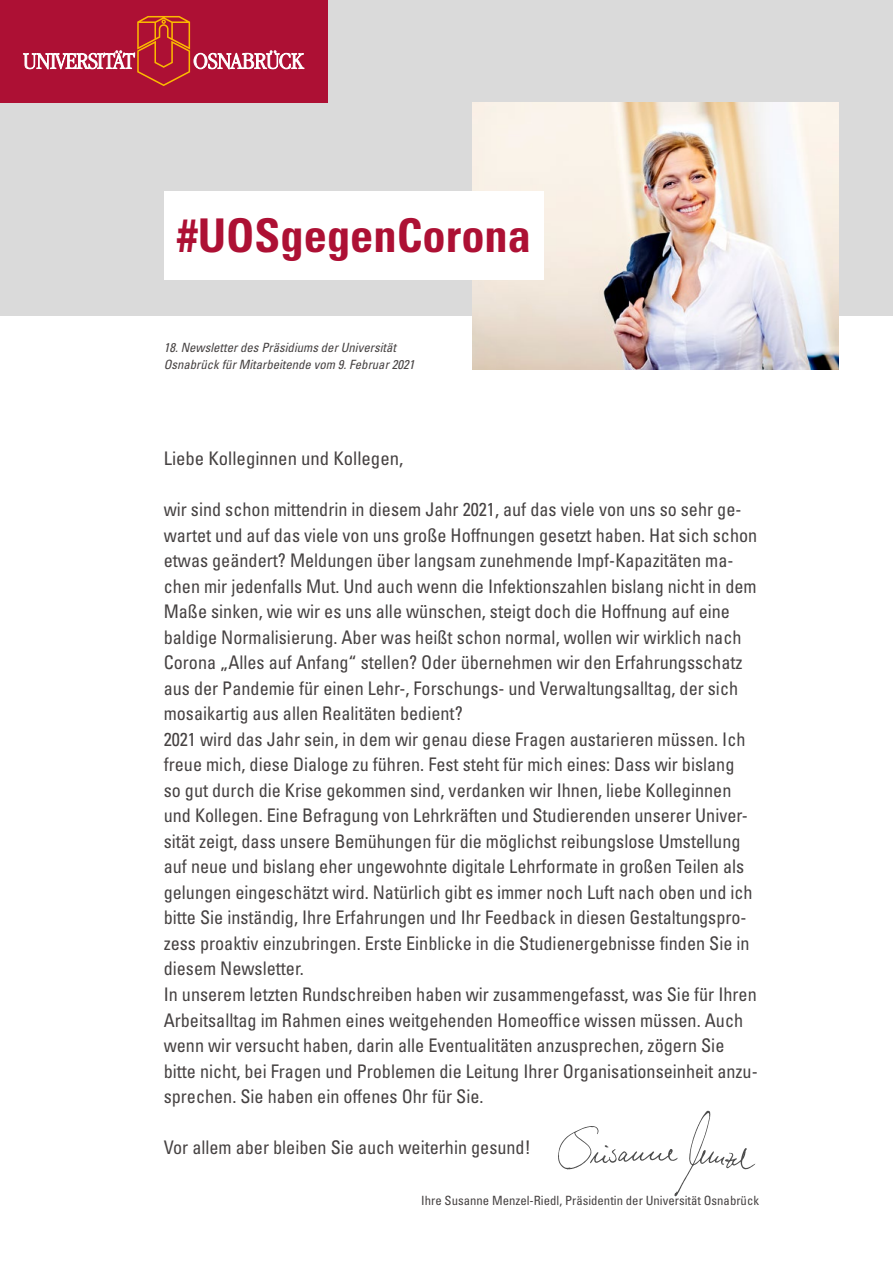
<style>
.page{position:relative;width:893px;height:1263px;background:#fff}
.page>*{position:absolute;margin:0;border:0;box-sizing:border-box;transform-origin:0 0}
.t1{font:700 condensed 46.5px "Univers LT Pro";color:#ad1034}
.t2{font:condensed 18.75px/25.5px "Univers LT Pro";color:#464242}
.t3{font:italic condensed 12.75px/17px "Univers LT Pro";color:#464242}
.t4{font:condensed 12.75px "Univers LT Pro";color:#464242}
</style>
<div class="page">
<div style="left:0;top:0;width:893px;height:316px;background:#dadada"></div>
<img style="left:473px;top:102px;width:366px;height:268px">
<div style="left:0;top:0;width:327px;height:102px;background:#ad1034"></div>
<svg style="left:23px;top:16px;width:281px;height:70px"></svg>
<div style="left:164px;top:191px;width:379px;height:89px;background:#fff"></div>
<svg style="left:558px;top:1110px;width:198px;height:86px"></svg>
<h1 class="t1" style="left:177px;top:207px;width:355px">#UOSgegenCorona</h1>
<p class="t3" style="left:164px;top:339px;width:252px">18. Newsletter des Präsidiums der Universität<br>Osnabrück für Mitarbeitende vom 9. Februar 2021</p>
<p class="t2" style="left:164px;top:445px;width:241px">Liebe Kolleginnen und Kollegen,</p>
<p class="t2" style="left:164px;top:496px;width:596px">wir sind schon mittendrin in diesem Jahr 2021, auf das viele von uns so sehr ge&shy;wartet und auf das viele von uns große Hoffnungen gesetzt haben. Hat sich schon etwas geändert? Meldungen über langsam zunehmende Impf-Kapazitäten ma&shy;chen mir jedenfalls Mut. Und auch wenn die Infektionszahlen bislang nicht in dem Maße sinken, wie wir es uns alle wünschen, steigt doch die Hoffnung auf eine baldige Normalisierung. Aber was heißt schon normal, wollen wir wirklich nach Corona „Alles auf Anfang“ stellen? Oder übernehmen wir den Erfahrungsschatz aus der Pandemie für einen Lehr-, Forschungs- und Verwaltungsalltag, der sich mosaikartig aus allen Realitäten bedient?<br>2021 wird das Jahr sein, in dem wir genau diese Fragen austarieren müssen. Ich freue mich, diese Dialoge zu führen. Fest steht für mich eines: Dass wir bislang<br>so gut durch die Krise gekommen sind, verdanken wir Ihnen, liebe Kolleginnen und Kollegen. Eine Befragung von Lehrkräften und Studierenden unserer Univer&shy;sität zeigt, dass unsere Bemühungen für die möglichst reibungslose Umstellung auf neue und bislang eher ungewohnte digitale Lehrformate in großen Teilen als gelungen eingeschätzt wird. Natürlich gibt es immer noch Luft nach oben und ich bitte Sie inständig, Ihre Erfahrungen und Ihr Feedback in diesen Gestaltungspro&shy;zess proaktiv einzubringen. Erste Einblicke in die Studienergebnisse finden Sie in diesem Newsletter.<br>In unserem letzten Rundschreiben haben wir zusammengefasst, was Sie für Ihren Arbeitsalltag im Rahmen eines weitgehenden Homeoffice wissen müssen. Auch wenn wir versucht haben, darin alle Eventualitäten anzusprechen, zögern Sie bitte nicht, bei Fragen und Problemen die Leitung Ihrer Organisationseinheit anzu&shy;sprechen. Sie haben ein offenes Ohr für Sie.</p>
<p class="t2" style="left:164px;top:1134px;width:369px">Vor allem aber bleiben Sie auch weiterhin gesund!</p>
<p class="t4" style="left:421px;top:1192px;width:339px">Ihre Susanne Menzel-Riedl, Präsidentin der Universität Osnabrück</p>
</div>
